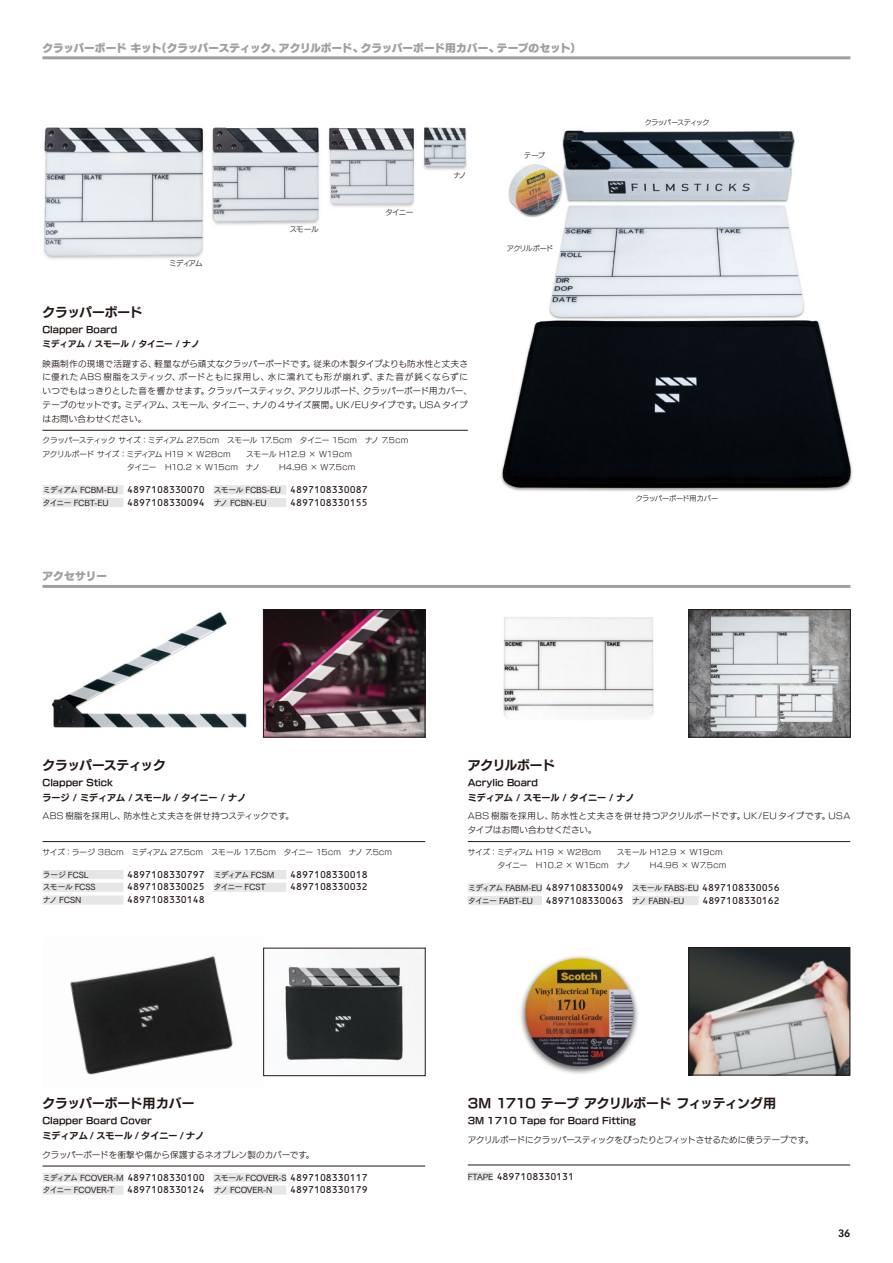
<style>
.page{position:relative;width:893px;height:1263px;background:#fff}
.page>*{position:absolute;margin:0;border:0;box-sizing:border-box;transform-origin:0 0}
.t1{font:12.75px "New Rodin Pro B";letter-spacing:-.015em;color:#221815}
.t2{font:10.65px "New Rodin Pro EB";letter-spacing:.005em;color:#9fa0a0}
.t3{font:700 10.5px "Vectora LT Std";color:#221815}
.t4{font:9.6px "Optical B Normal";letter-spacing:-.075em;color:#221815}
.t5{font:9px/14.9px "New Rodin Pro B";color:#221815}
.t6{font:8.55px/13.8px "New Rodin Pro M";letter-spacing:.02em;color:#221815}
.t7{font:8.55px/13.8px "New Rodin Pro M";letter-spacing:.045em;color:#221815}
.t8{font:8.55px "New Rodin Pro M";letter-spacing:-.025em;color:#221815}
.t9{font:8.55px "Tsuku Go Pro M";letter-spacing:-.04em;color:#221815}
.t10{font:8.55px "New Rodin Pro B";color:#221815}
.t11{font:8.55px "Tsuku Go Pro M";letter-spacing:-.07em;color:#221815}
.t12{font:8.55px "Tsuku Go Pro M";letter-spacing:-.06em;color:#221815}
.t13{font:7.65px/13.4px "New Rodin Pro M";letter-spacing:-.02em;color:#221815}
.t14{font:7.65px "New Rodin Pro M";letter-spacing:.01em;color:#221815}
.t15{font:7.5px "New Rodin Pro M";letter-spacing:-.1em;color:#221815}
.t16{font:7.05px "New Rodin Pro M";letter-spacing:-.005em;color:#221815}
.t17{font:7.05px "New Rodin Pro M";letter-spacing:-.105em;color:#221815}
.t18{font:7.05px "New Rodin Pro M";letter-spacing:-.075em;color:#221815}
.s1{font-family:"Tsuku Go Pro M";font-size:8.55px}
</style>
<div class="page">
<hr style="left:43px;top:585px;width:807px;height:3px;background:#9fa0a0">
<hr style="left:43px;top:56px;width:807px;height:3px;background:#9fa0a0">
<img style="left:70px;top:956px;width:163px;height:119px">
<img style="left:285px;top:950px;width:138px;height:112px">
<div style="left:263px;top:948px;width:162px;height:128px;border:1px solid #221815"></div>
<img style="left:520px;top:956px;width:118px;height:118px">
<img style="left:691px;top:949px;width:157px;height:124px">
<div style="left:689px;top:947px;width:161px;height:128px;border:1px solid #221815"></div>
<img style="left:503px;top:617px;width:151px;height:102px">
<img style="left:52px;top:609px;width:371px;height:128px">
<img style="left:690px;top:611px;width:158px;height:124px">
<div style="left:688px;top:609px;width:162px;height:128px;border:1px solid #221815"></div>
<div style="left:263px;top:609px;width:162px;height:128px;border:1px solid #221815"></div>
<img style="left:43px;top:127px;width:424px;height:132px">
<img style="left:501px;top:130px;width:352px;height:362px">
<hr style="left:43px;top:841px;width:382px;height:1px;background:#221815">
<div style="left:43px;top:870px;width:80px;height:9px;background:#e6e6e6"></div>
<div style="left:213px;top:870px;width:73px;height:9px;background:#e6e6e6"></div>
<div style="left:43px;top:883px;width:80px;height:9px;background:#e6e6e6"></div>
<div style="left:213px;top:883px;width:73px;height:9px;background:#e6e6e6"></div>
<div style="left:43px;top:895px;width:80px;height:10px;background:#e6e6e6"></div>
<hr style="left:43px;top:1166px;width:382px;height:1px;background:#221815">
<div style="left:43px;top:1173px;width:80px;height:9px;background:#e6e6e6"></div>
<div style="left:213px;top:1173px;width:73px;height:9px;background:#e6e6e6"></div>
<div style="left:43px;top:1185px;width:80px;height:10px;background:#e6e6e6"></div>
<div style="left:213px;top:1185px;width:73px;height:10px;background:#e6e6e6"></div>
<hr style="left:468px;top:1165px;width:382px;height:1px;background:#221815">
<div style="left:468px;top:1172px;width:25px;height:9px;background:#e6e6e6"></div>
<hr style="left:468px;top:841px;width:382px;height:1px;background:#221815">
<div style="left:468px;top:883px;width:74px;height:9px;background:#e6e6e6"></div>
<div style="left:632px;top:883px;width:66px;height:9px;background:#e6e6e6"></div>
<div style="left:468px;top:896px;width:74px;height:9px;background:#e6e6e6"></div>
<div style="left:632px;top:896px;width:66px;height:9px;background:#e6e6e6"></div>
<hr style="left:43px;top:430px;width:425px;height:1px;background:#221815">
<div style="left:43px;top:485px;width:80px;height:9px;background:#e6e6e6"></div>
<div style="left:213px;top:485px;width:73px;height:9px;background:#e6e6e6"></div>
<div style="left:43px;top:498px;width:80px;height:9px;background:#e6e6e6"></div>
<div style="left:213px;top:498px;width:73px;height:9px;background:#e6e6e6"></div>
<p class="t2" style="left:43px;top:39px;width:540px">クラッパーボード キット（クラッパースティック、アクリルボード、クラッパーボード用カバー、テープのセット）</p>
<p class="t15" style="left:169px;top:257px;width:35px">ミディアム</p>
<p class="t15" style="left:289px;top:223px;width:31px">スモール</p>
<p class="t15" style="left:385px;top:206px;width:30px">タイニー</p>
<p class="t15" style="left:453px;top:169px;width:15px">ナノ</p>
<h1 class="t1" style="left:43px;top:301px;width:102px">クラッパーボード</h1>
<p class="t5" style="left:43px;top:321px;width:76px">Clapper Board</p>
<p class="t10" style="left:43px;top:336px;width:159px">ミディアム / スモール / タイニー / ナノ</p>
<p class="t6" style="left:43px;top:356px;width:431px">映画制作の現場で活躍する、軽量ながら頑丈なクラッパーボードです。従来の木製タイプよりも防水性と丈夫さに優れた ABS 樹脂をスティック、ボードともに採用し、水に濡れても形が崩れず、また音が鈍くならずにいつでもはっきりとした音を響かせます。クラッパースティック、アクリルボード、クラッパーボード用カバー、テープのセットです。ミディアム、スモール、タイニー、ナノの 4サイズ展開。UK/EU タイプです。USA タイプはお問い合わせください。</p>
<p class="t13" style="left:43px;top:433px;width:367px">クラッパースティック サイズ：ミディアム 27.5cm　スモール 17.5cm　タイニー 15cm　ナノ 7.5cmアクリルボード サイズ：ミディアム H19 × W28cm</p>
<p class="t13" style="left:127px;top:446px;width:234px;text-indent:119px">スモール H12.9 × W19cm　タイニー H10.2 × W15cm　ナノ</p>
<p class="t13" style="left:279px;top:460px;width:78px">H4.96 × W7.5cm</p>
<p class="t4" style="left:43px;top:483px;width:327px"><span class="s1">ミディアム FCBM-EU</span> 4897108330070 <span class="s1">スモール FCBS-EU</span> 4897108330087</p>
<p class="t9" style="left:43px;top:495px;width:68px">タイニー FCBT-EU</p>
<p class="t4" style="left:127px;top:496px;width:141px">4897108330094 <span class="s1">ナノ FCBN-EU</span></p>
<p class="t4" style="left:290px;top:496px;width:80px">4897108330155</p>
<p class="t2" style="left:43px;top:567px;width:66px">アクセサリー</p>
<p class="t18" style="left:524px;top:149px;width:22px">テープ</p>
<p class="t18" style="left:507px;top:243px;width:48px">アクリルボード</p>
<p class="t17" style="left:645px;top:116px;width:66px">クラッパースティック</p>
<p class="t16" style="left:636px;top:493px;width:84px">クラッパーボード用カバー</p>
<h1 class="t1" style="left:43px;top:754px;width:138px">クラッパースティック　</h1>
<p class="t5" style="left:43px;top:774px;width:205px">Clapper Stick<br>ラージ / ミディアム / スモール / タイニー / ナノ</p>
<p class="t6" style="left:43px;top:808px;width:253px">ABS 樹脂を採用し、防水性と丈夫さを併せ持つスティックです。</p>
<p class="t14" style="left:43px;top:845px;width:351px">サイズ：ラージ 38cm　ミディアム 27.5cm　スモール 17.5cm　タイニー 15cm　ナノ 7.5cm</p>
<p class="t9" style="left:43px;top:867px;width:47px">ラージ FCSL</p>
<p class="t4" style="left:127px;top:868px;width:149px">4897108330797 <span class="s1">ミディアム FCSM</span></p>
<p class="t4" style="left:290px;top:868px;width:80px">4897108330018</p>
<p class="t12" style="left:43px;top:880px;width:55px">スモール FCSS</p>
<p class="t4" style="left:127px;top:881px;width:140px">4897108330025 <span class="s1">タイニー FCST</span></p>
<p class="t4" style="left:290px;top:881px;width:80px">4897108330032</p>
<p class="t9" style="left:43px;top:893px;width:40px">ナノ FCSN</p>
<p class="t4" style="left:127px;top:894px;width:80px">4897108330148</p>
<h1 class="t1" style="left:468px;top:754px;width:102px">アクリルボード　</h1>
<p class="t5" style="left:468px;top:774px;width:168px">Acrylic Board<br>ミディアム / スモール / タイニー / ナノ</p>
<p class="t7" style="left:468px;top:808px;width:384px">ABS 樹脂を採用し、防水性と丈夫さを併せ持つアクリルボードです。UK/EU タイプです。USAタイプはお問い合わせください。</p>
<p class="t13" style="left:468px;top:844px;width:135px">サイズ：ミディアム H19 × W28cm</p>
<p class="t13" style="left:498px;top:844px;width:234px;text-indent:119px">スモール H12.9 × W19cm　タイニー H10.2 × W15cm　ナノ</p>
<p class="t13" style="left:650px;top:858px;width:78px">H4.96 × W7.5cm</p>
<p class="t4" style="left:468px;top:881px;width:314px"><span class="s1">ミディアム FABM-EU</span> 4897108330049 <span class="s1">スモール FABS-EU</span> 4897108330056</p>
<p class="t11" style="left:468px;top:893px;width:67px">タイニー FABT-EU</p>
<p class="t4" style="left:546px;top:894px;width:140px">4897108330063 <span class="s1">ナノ FABN-EU</span></p>
<p class="t4" style="left:702px;top:894px;width:80px">4897108330162</p>
<h1 class="t1" style="left:43px;top:1092px;width:153px">クラッパーボード用カバー</h1>
<p class="t5" style="left:43px;top:1113px;width:163px">Clapper Board Cover<br>ミディアム / スモール / タイニー / ナノ</p>
<p class="t6" style="left:43px;top:1147px;width:273px">クラッパーボードを衝撃や傷から保護するネオプレン製のカバーです。</p>
<p class="t4" style="left:43px;top:1171px;width:327px"><span class="s1">ミディアム FCOVER-M</span> 4897108330100 <span class="s1">スモール FCOVER-S</span> 4897108330117</p>
<p class="t9" style="left:43px;top:1183px;width:73px">タイニー FCOVER-T</p>
<p class="t4" style="left:127px;top:1184px;width:147px">4897108330124 <span class="s1">ナノ FCOVER-N</span></p>
<p class="t4" style="left:290px;top:1184px;width:80px">4897108330179</p>
<h1 class="t1" style="left:468px;top:1092px;width:310px">3M 1710 テープ アクリルボード フィッティング用</h1>
<p class="t5" style="left:468px;top:1113px;width:170px">3M 1710 Tape for Board Fitting</p>
<p class="t8" style="left:468px;top:1132px;width:347px">アクリルボードにクラッパースティックをぴったりとフィットさせるために使うテープです。</p>
<p class="t4" style="left:468px;top:1170px;width:108px"><span class="s1">FTAPE</span> 4897108330131</p>
<p class="t3" style="left:838px;top:1227px;width:14px">36</p>
</div>
